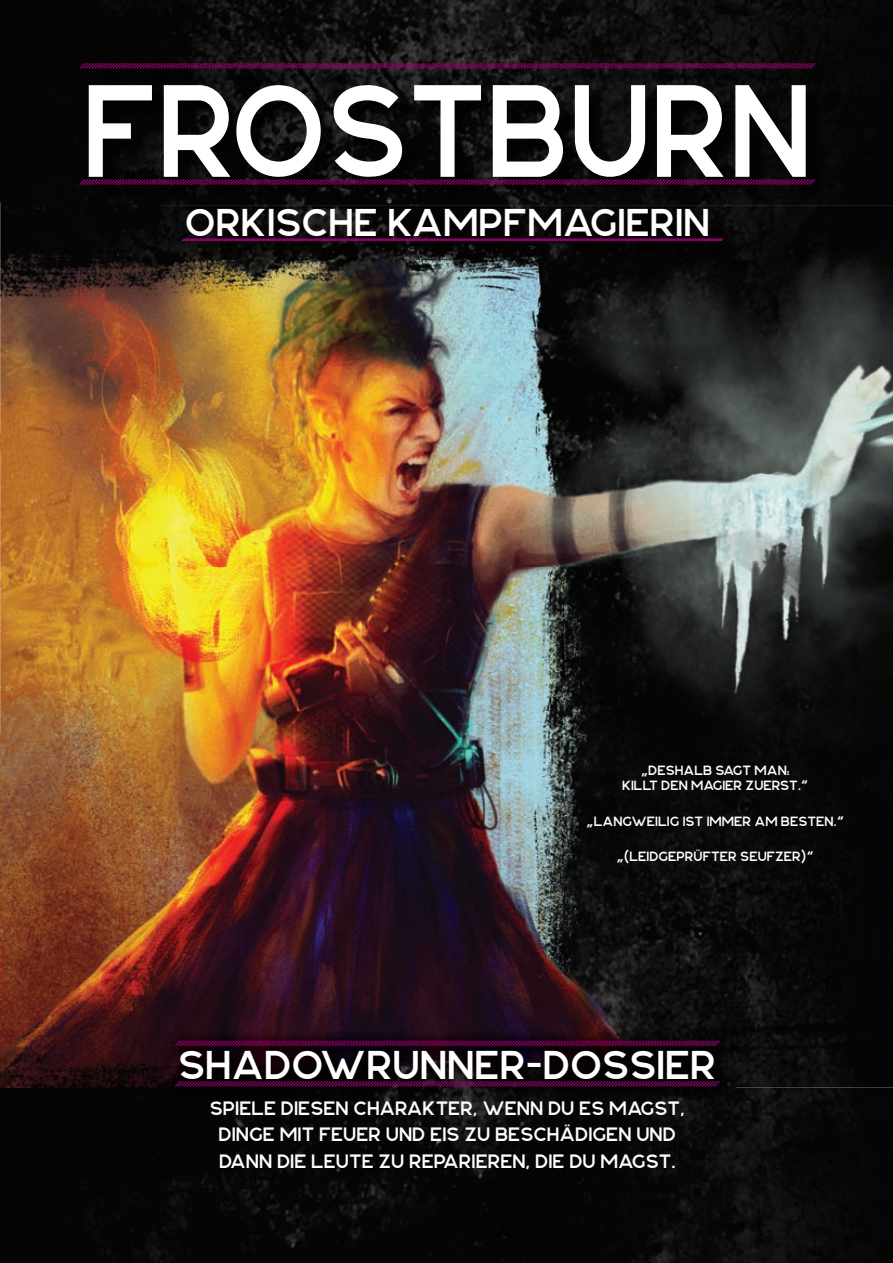
<style>
.page{position:relative;width:893px;height:1263px;background:#fff}
.page>*{position:absolute;margin:0;border:0;box-sizing:border-box;transform-origin:0 0}
.t1{font:132px "Njord";color:#fff;scale:.92 1}
.t2{font:40.5px "Njord";color:#fff}
.t3{font:39px "Njord";color:#fff}
.t4{font:19.5px/26.7px "Njord";color:#fff;text-align:center}
.t5{font:13.5px/15px "Njord";color:#fff;text-align:center}
.s1{font-family:"Univers";font-weight:700}
</style>
<div class="page">
<img style="left:0;top:0;width:893px;height:1263px">
<img style="left:158px;top:205px;width:735px;height:726px">
<img style="left:0;top:205px;width:158px;height:830px">
<img style="left:736px;top:931px;width:157px;height:156px">
<img style="left:157px;top:931px;width:579px;height:104px">
<img style="left:0;top:1035px;width:164px;height:52px">
<img style="left:164px;top:1028px;width:572px;height:76px">
<svg style="left:174px;top:1039px;width:547px;height:8px;background:#3d022b"></svg>
<svg style="left:174px;top:1080px;width:547px;height:8px;background:#360429"></svg>
<img style="left:83px;top:65px;width:750px;height:138px">
<svg style="left:78px;top:62px;width:738px;height:8px;background:#3e0c31"></svg>
<svg style="left:78px;top:178px;width:738px;height:8px;background:#37052a"></svg>
<img style="left:185px;top:211px;width:556px;height:49px">
<svg style="left:181px;top:238px;width:543px;height:4px;background:#5d0346"></svg>
<h1 class="t1" style="left:83px;top:51px;width:794px">FROSTBURN</h1>
<h3 class="t3" style="left:185px;top:199px;width:526px">ORKISCHE KAMPFMAGIERIN</h3>
<p class="t5" style="left:622px;top:763px;width:188px"><span class="s1">„</span>DESHALB SAGT MAN:<br>KILLT DEN MAGIER ZUERST.<span class="s1">“</span></p>
<p class="t5" style="left:586px;top:813px;width:259px"><span class="s1">„</span>LANGWEILIG IST IMMER AM BESTEN.<span class="s1">“</span></p>
<p class="t5" style="left:617px;top:848px;width:199px"><span class="s1">„</span>(LEIDGEPRÜFTER SEUFZER)<span class="s1">“</span></p>
<h2 class="t2" style="left:178px;top:1040px;width:540px">SHADOWRUNNER-DOSSIER</h2>
<p class="t4" style="left:210px;top:1094px;width:476px">SPIELE DIESEN CHARAKTER, WENN DU ES MAGST,<br>DINGE MIT FEUER UND EIS ZU BESCHÄDIGEN UND<br>DANN DIE LEUTE ZU REPARIEREN, DIE DU MAGST.</p>
</div>
